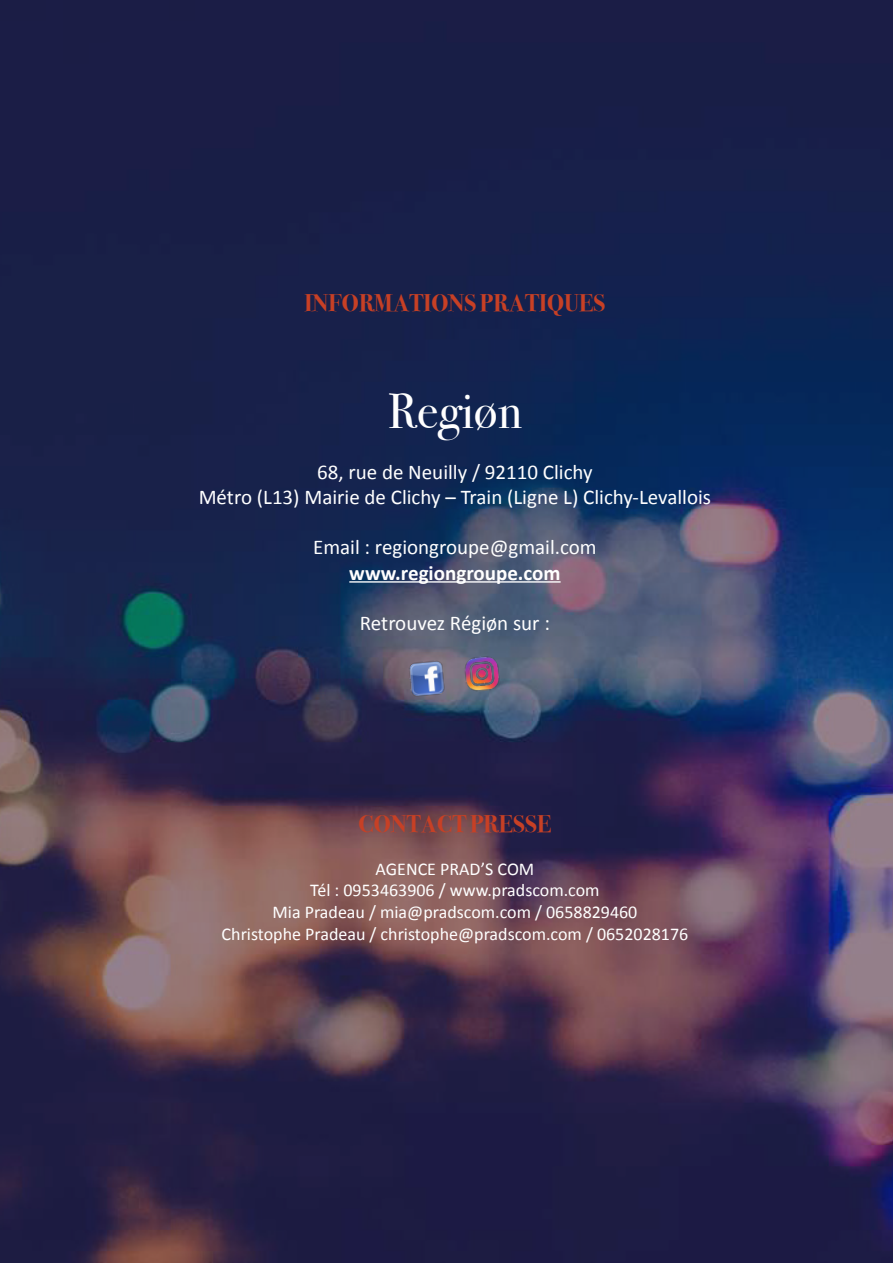
<style>
.page{position:relative;width:893px;height:1263px;background:#fff}
.page>*{position:absolute;margin:0;border:0;box-sizing:border-box;transform-origin:0 0}
.t1{font:49.5px "Bodoni Svty Two ITCTT";color:#fff}
.t2{font:700 24px "Bodoni Svty Two ITCTT";color:#c74025}
.t3{font:21px "Calibri";color:#fff}
.t4{font:700 21px "Calibri";color:#fff}
.t5{font:18px "Calibri";color:#fff}
</style>
<div class="page">
<img style="left:0;top:0;width:893px;height:1263px">
<hr style="left:349px;top:581px;width:212px;height:2px;background:#fff">
<img style="left:463px;top:655px;width:39px;height:38px">
<img style="left:408px;top:660px;width:38px;height:37px">
<p class="t2" style="left:305px;top:283px;width:302px">INFORMATIONS PRATIQUES</p>
<p class="t1" style="left:388px;top:371px;width:135px">Regiøn</p>
<p class="t3" style="left:317px;top:459px;width:277px">68, rue de Neuilly / 92110 Clichy</p>
<p class="t3" style="left:199px;top:484px;width:514px">Métro (L13) Mairie de Clichy – Train (Ligne L) Clichy-Levallois</p>
<p class="t3" style="left:313px;top:534px;width:285px">Email : regiongroupe@gmail.com</p>
<p class="t4" style="left:349px;top:558px;width:213px">www.regiongroupe.com</p>
<p class="t3" style="left:360px;top:610px;width:192px">Retrouvez Régiøn sur :</p>
<p class="t2" style="left:359px;top:804px;width:194px">CONTACT PRESSE</p>
<p class="t5" style="left:376px;top:858px;width:160px">AGENCE PRAD’S COM</p>
<p class="t5" style="left:310px;top:879px;width:291px">Tél : 0953463906 / www.pradscom.com</p>
<p class="t5" style="left:273px;top:901px;width:366px">Mia Pradeau / mia@pradscom.com / 0658829460</p>
<p class="t5" style="left:222px;top:922px;width:468px">Christophe Pradeau / christophe@pradscom.com / 0652028176</p>
</div>
